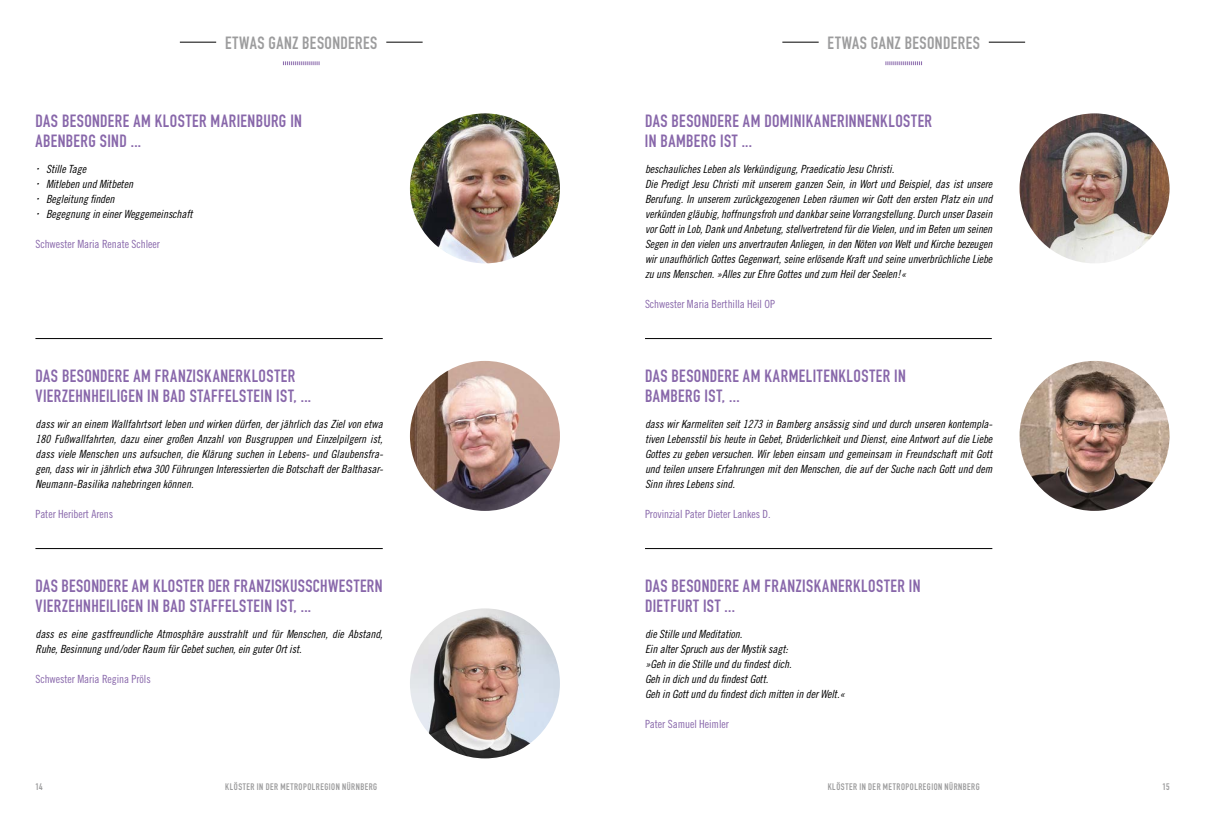
<style>
.page{position:relative;width:1205px;height:815px;background:#fff}
.page>*{position:absolute;margin:0;border:0;box-sizing:border-box;transform-origin:0 0}
.t1{font:17.5px/20px "DIN Engschrift LT";letter-spacing:.03em;color:#8867aa}
.t2{font:17.5px "DIN Engschrift LT";letter-spacing:.03em;color:#9c9c9d}
.t3{font:11.25px/15px "Trade Gothic LT Cond Eighteen Obl";letter-spacing:-.005em;color:#000}
.t4{font:11.25px "Trade Gothic LT Cond Eighteen";letter-spacing:-.005em;color:#8867aa}
.t5{font:9.38px "DIN Engschrift LT";letter-spacing:.055em;color:#9c9c9d}
.s1{font-size:16.25px}
</style>
<div class="page">
<hr style="left:180px;top:42px;width:36px;height:1px;background:#000">
<hr style="left:386px;top:42px;width:37px;height:1px;background:#000">
<hr style="left:35px;top:338px;width:348px;height:1px;background:#000">
<hr style="left:645px;top:338px;width:347px;height:1px;background:#000">
<hr style="left:645px;top:548px;width:347px;height:1px;background:#000">
<hr style="left:35px;top:548px;width:348px;height:1px;background:#000">
<svg style="left:283px;top:61px;width:37px;height:4px"></svg>
<hr style="left:782px;top:42px;width:37px;height:1px;background:#000">
<hr style="left:989px;top:42px;width:36px;height:1px;background:#000">
<svg style="left:885px;top:61px;width:37px;height:4px"></svg>
<img style="left:410px;top:113px;width:150px;height:150px;border-radius:75px">
<img style="left:1019px;top:113px;width:150px;height:150px;border-radius:75px">
<img style="left:410px;top:361px;width:150px;height:150px;border-radius:75px">
<img style="left:410px;top:608px;width:150px;height:150px;border-radius:75px">
<img style="left:1019px;top:361px;width:150px;height:150px;border-radius:75px">
<h1 class="t2" style="left:225px;top:32px;width:154px">ETWAS GANZ BESONDERES</h1>
<h1 class="t1" style="left:35px;top:111px;width:261px">DAS BESONDERE AM KLOSTER MARIENBURG IN<br>ABENBERG SIND ...</h1>
<p class="t3" style="left:35px;top:162px;width:159px"><span class="s1">·</span> Stille Tage<br><span class="s1">·</span> Mitleben und Mitbeten<br><span class="s1">·</span> Begleitung finden<br><span class="s1">·</span> Begegnung in einer Weggemeinschaft</p>
<p class="t4" style="left:35px;top:238px;width:126px">Schwester Maria Renate Schleer</p>
<h1 class="t1" style="left:35px;top:366px;width:277px">DAS BESONDERE AM FRANZISKANERKLOSTER<br>VIERZEHNHEILIGEN IN BAD STAFFELSTEIN IST, ...</h1>
<p class="t3" style="left:35px;top:417px;width:349px;text-align:justify">dass wir an einem Wallfahrtsort leben und wirken dürfen, der jährlich das Ziel von etwa 180 Fußwallfahrten, dazu einer großen Anzahl von Busgruppen und Einzelpilgern ist, dass viele Menschen uns aufsuchen, die Klärung suchen in Lebens- und Glaubensfra&shy;gen, dass wir in jährlich etwa 300 Führungen Interessierten die Botschaft der Balthasar-Neumann-Basilika nahebringen können.</p>
<p class="t4" style="left:35px;top:508px;width:79px">Pater Heribert Arens</p>
<h1 class="t1" style="left:35px;top:576px;width:349px">DAS BESONDERE AM KLOSTER DER FRANZISKUSSCHWESTERN<br>VIERZEHNHEILIGEN IN BAD STAFFELSTEIN IST, ...</h1>
<p class="t3" style="left:35px;top:627px;width:349px">dass es eine gastfreundliche Atmosphäre ausstrahlt und für Menschen, die Abstand,<br>Ruhe, Besinnung und/oder Raum für Gebet suchen, ein guter Ort ist.</p>
<p class="t4" style="left:35px;top:673px;width:117px">Schwester Maria Regina Pröls</p>
<h1 class="t2" style="left:827px;top:32px;width:154px">ETWAS GANZ BESONDERES</h1>
<h1 class="t1" style="left:645px;top:111px;width:289px">DAS BESONDERE AM DOMINIKANERINNENKLOSTER<br>IN BAMBERG IST ...</h1>
<p class="t3" style="left:645px;top:162px;width:349px">beschauliches Leben als Verkündigung, Praedicatio Jesu Christi.<br>Die Predigt Jesu Christi mit unserem ganzen Sein, in Wort und Beispiel, das ist unsere Berufung. In unserem zurückgezogenen Leben räumen wir Gott den ersten Platz ein und verkünden gläubig, hoffnungsfroh und dankbar seine Vorrangstellung. Durch unser Dasein vor Gott in Lob, Dank und Anbetung, stellvertretend für die Vielen, und im Beten um seinen Segen in den vielen uns anvertrauten Anliegen, in den Nöten von Welt und Kirche bezeugen wir unaufhörlich Gottes Gegenwart, seine erlösende Kraft und seine unverbrüchliche Liebe zu uns Menschen. »Alles zur Ehre Gottes und zum Heil der Seelen!«</p>
<p class="t4" style="left:645px;top:298px;width:132px">Schwester Maria Berthilla Heil OP</p>
<h1 class="t1" style="left:645px;top:366px;width:262px">DAS BESONDERE AM KARMELITENKLOSTER IN<br>BAMBERG IST, ...</h1>
<p class="t3" style="left:645px;top:417px;width:349px;text-align:justify">dass wir Karmeliten seit 1273 in Bamberg ansässig sind und durch unseren kontempla&shy;tiven Lebensstil bis heute in Gebet, Brüderlichkeit und Dienst, eine Antwort auf die Liebe Gottes zu geben versuchen. Wir leben einsam und gemeinsam in Freundschaft mit Gott und teilen unsere Erfahrungen mit den Menschen, die auf der Suche nach Gott und dem Sinn ihres Lebens sind.</p>
<p class="t4" style="left:645px;top:508px;width:127px">Provinzial Pater Dieter Lankes D.</p>
<h1 class="t1" style="left:645px;top:576px;width:277px">DAS BESONDERE AM FRANZISKANERKLOSTER IN<br>DIETFURT IST ...</h1>
<p class="t3" style="left:645px;top:627px;width:202px">die Stille und Meditation.<br>Ein alter Spruch aus der Mystik sagt:<br>»Geh in die Stille und du findest dich.<br>Geh in dich und du findest Gott.<br>Geh in Gott und du findest dich mitten in der Welt.«</p>
<p class="t4" style="left:645px;top:718px;width:85px">Pater Samuel Heimler</p>
<p class="t5" style="left:35px;top:781px;width:9px">14</p>
<p class="t5" style="left:225px;top:781px;width:154px">KLÖSTER IN DER METROPOLREGION NÜRNBERG</p>
<p class="t5" style="left:828px;top:781px;width:154px">KLÖSTER IN DER METROPOLREGION NÜRNBERG</p>
<p class="t5" style="left:1162px;top:781px;width:9px">15</p>
</div>
